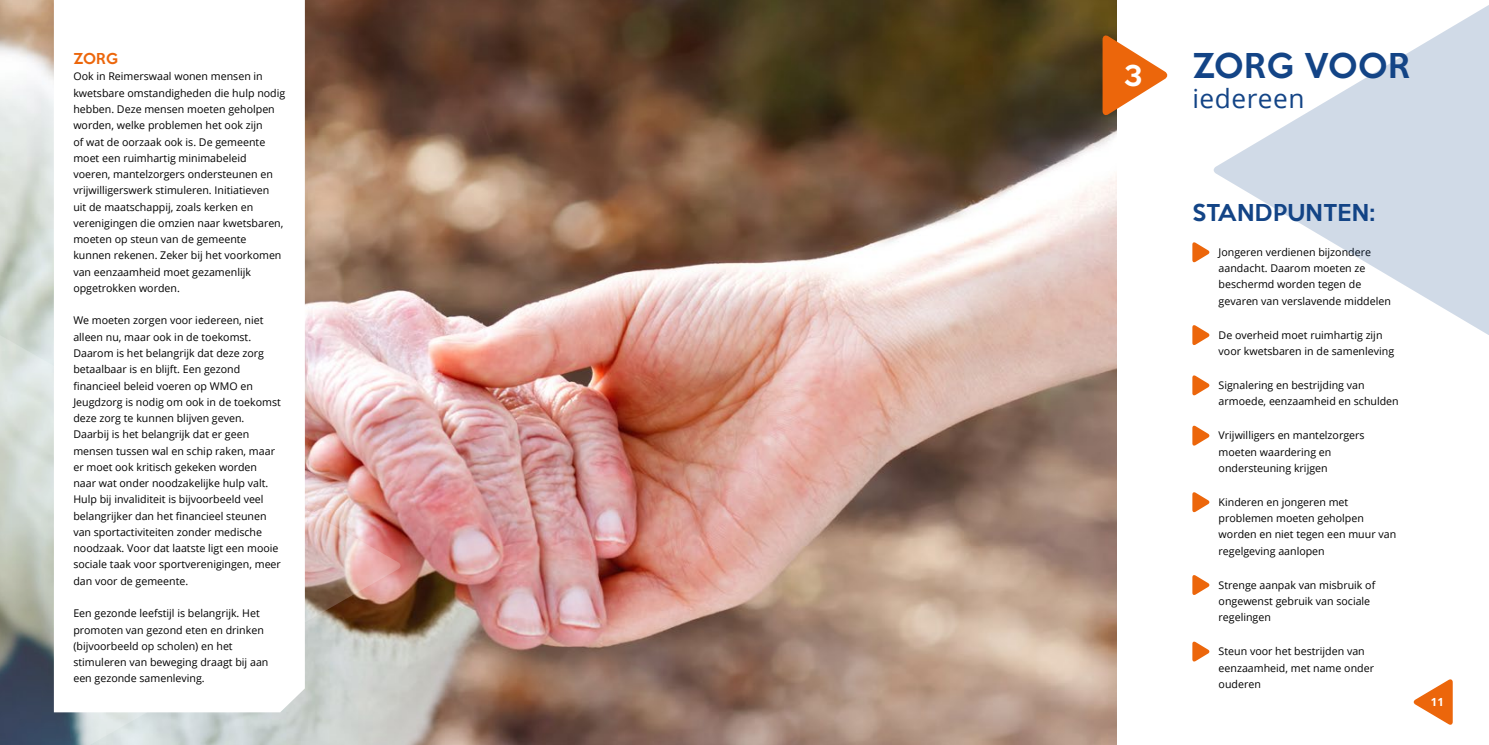
<style>
.page{position:relative;width:1489px;height:745px;background:#fff}
.page>*{position:absolute;margin:0;border:0;box-sizing:border-box;transform-origin:0 0}
.t1{font:500 31.25px "Keep Calm";letter-spacing:.02em;color:#134486}
.t2{font:26.25px "Open Sans";letter-spacing:.02em;color:#134486}
.t3{font:500 26.25px "Keep Calm";color:#fff}
.t4{font:500 21.25px "Keep Calm";letter-spacing:.02em;color:#134486}
.t5{font:500 13.75px "Keep Calm";color:#ec660b}
.t6{font:700 11.12px "Open Sans";color:#fff}
.t7{font:10.62px/16.2px "Open Sans";color:#000}
</style>
<div class="page">
<img style="left:0;top:0;width:1116px;height:744px">
<svg style="left:54px;top:0;width:251px;height:330px"></svg>
<svg style="left:0;top:330px;width:401px;height:414px"></svg>
<svg style="left:1102px;top:34px;width:65px;height:82px"></svg>
<svg style="left:1192px;top:242px;width:17px;height:21px"></svg>
<svg style="left:1192px;top:325px;width:17px;height:20px"></svg>
<svg style="left:1192px;top:375px;width:17px;height:20px"></svg>
<svg style="left:1192px;top:425px;width:17px;height:21px"></svg>
<svg style="left:1192px;top:492px;width:17px;height:20px"></svg>
<svg style="left:1192px;top:575px;width:17px;height:20px"></svg>
<svg style="left:1192px;top:641px;width:17px;height:20px"></svg>
<svg style="left:1413px;top:679px;width:39px;height:46px"></svg>
<svg style="left:1213px;top:5px;width:275px;height:330px"></svg>
<p class="t5" style="left:73px;top:47px;width:46px">ZORG</p>
<p class="t7" style="left:73px;top:68px;width:213px">Ook in Reimerswaal wonen mensen in kwetsbare omstandigheden die hulp nodig hebben. Deze mensen moeten geholpen worden, welke problemen het ook zijn<br>of wat de oorzaak ook is. De gemeente moet een ruimhartig minimabeleid voeren, mantelzorgers ondersteunen en vrijwilligerswerk stimuleren. Initiatieven<br>uit de maatschappij, zoals kerken en verenigingen die omzien naar kwetsbaren, moeten op steun van de gemeente kunnen rekenen. Zeker bij het voorkomen van eenzaamheid moet gezamenlijk opgetrokken worden.</p>
<p class="t7" style="left:73px;top:312px;width:209px">We moeten zorgen voor iedereen, niet alleen nu, maar ook in de toekomst.<br>Daarom is het belangrijk dat deze zorg betaalbaar is en blijft. Een gezond financieel beleid voeren op WMO en Jeugdzorg is nodig om ook in de toekomst deze zorg te kunnen blijven geven.<br>Daarbij is het belangrijk dat er geen mensen tussen wal en schip raken, maar er moet ook kritisch gekeken worden naar wat onder noodzakelijke hulp valt.<br>Hulp bij invaliditeit is bijvoorbeeld veel belangrijker dan het financieel steunen van sportactiviteiten zonder medische noodzaak. Voor dat laatste ligt een mooie sociale taak voor sportverenigingen, meer dan voor de gemeente.</p>
<p class="t7" style="left:73px;top:604px;width:196px">Een gezonde leefstijl is belangrijk. Het promoten van gezond eten en drinken (bijvoorbeeld op scholen) en het stimuleren van beweging draagt bij aan een gezonde samenleving.</p>
<h2 class="t3" style="left:1123px;top:53px;width:20px">3</h2>
<h1 class="t1" style="left:1192px;top:39px;width:219px">ZORG VOOR</h1>
<h2 class="t2" style="left:1192px;top:81px;width:114px">iedereen</h2>
<h3 class="t4" style="left:1192px;top:194px;width:184px">STANDPUNTEN:</h3>
<p class="t7" style="left:1218px;top:243px;width:174px">Jongeren verdienen bijzondere aandacht. Daarom moeten ze beschermd worden tegen de gevaren van verslavende middelen</p>
<p class="t7" style="left:1218px;top:326px;width:177px">De overheid moet ruimhartig zijn voor kwetsbaren in de samenleving</p>
<p class="t7" style="left:1218px;top:376px;width:182px">Signalering en bestrijding van armoede, eenzaamheid en schulden</p>
<p class="t7" style="left:1218px;top:427px;width:147px">Vrijwilligers en mantelzorgers moeten waardering en ondersteuning krijgen</p>
<p class="t7" style="left:1218px;top:493px;width:179px">Kinderen en jongeren met problemen moeten geholpen worden en niet tegen een muur van regelgeving aanlopen</p>
<p class="t7" style="left:1218px;top:576px;width:158px">Strenge aanpak van misbruik of ongewenst gebruik van sociale regelingen</p>
<p class="t7" style="left:1218px;top:642px;width:157px">Steun voor het bestrijden van eenzaamheid, met name onder ouderen</p>
<p class="t6" style="left:1430px;top:694px;width:14px">11</p>
</div>
